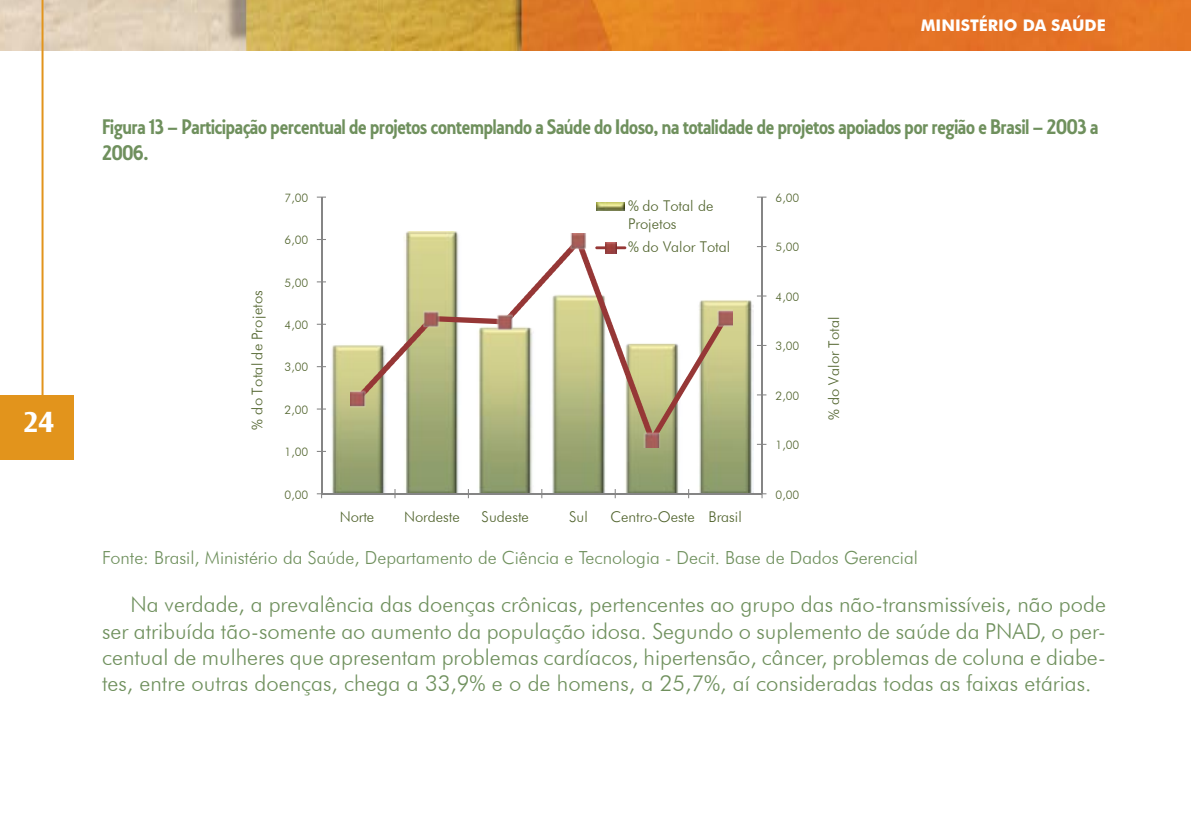
<style>
.page{position:relative;width:1191px;height:840px;background:#fff}
.page>*{position:absolute;margin:0;border:0;box-sizing:border-box;transform-origin:0 0}
.t1{font:700 30px "Castle T";color:#fff}
.t2{font:300 22px/26.4px "Futura BT";color:#6f905d;text-align:justify}
.t3{font:22px/26.4px "Collegiate";letter-spacing:-.025em;color:#6f905d}
.t4{font:300 18px "Futura BT";color:#6f905d}
.t5{font:700 16px "Futura BT";color:#fff}
.t6{font:300 14.8px/17.6px "Futura BT";color:#50632c}
.t7{font:300 14.8px "Futura BT";letter-spacing:.02em;color:#50632c}
.t8{font:300 11.8px "Futura BT";color:#50632c}
</style>
<div class="page">
<img style="left:0;top:0;width:1191px;height:51px">
<div style="left:0;top:394px;width:73px;height:65px;background:#e2941c"></div>
<hr style="left:42px;top:0;width:2px;height:397px;background:#e2941c">
<img style="left:331px;top:232px;width:422px;height:261px">
<hr style="left:761px;top:197px;width:1px;height:296px;background:#858585">
<hr style="left:321px;top:197px;width:1px;height:296px;background:#858585">
<hr style="left:321px;top:493px;width:441px;height:1px;background:#858585">
<svg style="left:317px;top:488px;width:9px;height:10px"></svg>
<svg style="left:614px;top:488px;width:2px;height:10px"></svg>
<svg style="left:757px;top:488px;width:9px;height:10px"></svg>
<img style="left:351px;top:233px;width:381px;height:214px">
<img style="left:596px;top:202px;width:29px;height:8px">
<hr style="left:595px;top:246px;width:31px;height:3px;background:#963736">
<svg style="left:605px;top:242px;width:11px;height:11px"></svg>
<h1 class="t1" style="left:23px;top:404px;width:33px">24</h1>
<p class="t5" style="left:920px;top:16px;width:25px">MINIST</p>
<p class="t5" style="left:979px;top:16px;width:20px">ÉRIO</p>
<p class="t5" style="left:1022px;top:16px;width:50px">DA SAÚDE</p>
<p class="t3" style="left:102px;top:114px;width:998px">Figura 13 – Participação percentual de projetos contemplando a Saúde do Idoso, na totalidade de projetos apoiados por região e Brasil – 2003 a<br>2006.</p>
<p class="t7" style="left:248px;top:429px;width:141px;rotate:-90deg">% do Total de Projetos</p>
<p class="t8" style="left:284px;top:190px;width:25px">7,00</p>
<p class="t8" style="left:284px;top:233px;width:25px">6,00</p>
<p class="t8" style="left:284px;top:275px;width:25px">5,00</p>
<p class="t8" style="left:284px;top:317px;width:25px">4,00</p>
<p class="t8" style="left:284px;top:360px;width:25px">3,00</p>
<p class="t8" style="left:284px;top:402px;width:25px">2,00</p>
<p class="t8" style="left:284px;top:444px;width:25px">1,00</p>
<p class="t8" style="left:284px;top:487px;width:25px">0,00</p>
<p class="t6" style="left:628px;top:197px;width:87px">% do Total de<br>Projetos</p>
<p class="t6" style="left:628px;top:238px;width:104px">% do Valor Total</p>
<p class="t6" style="left:340px;top:507px;width:36px">Norte</p>
<p class="t6" style="left:404px;top:507px;width:57px">Nordeste</p>
<p class="t6" style="left:481px;top:507px;width:49px">Sudeste</p>
<p class="t6" style="left:569px;top:507px;width:20px">Sul</p>
<p class="t6" style="left:610px;top:507px;width:133px">Centro-Oeste Brasil</p>
<p class="t8" style="left:775px;top:190px;width:25px">6,00</p>
<p class="t8" style="left:775px;top:240px;width:25px">5,00</p>
<p class="t8" style="left:775px;top:289px;width:25px">4,00</p>
<p class="t8" style="left:775px;top:338px;width:25px">3,00</p>
<p class="t8" style="left:775px;top:388px;width:25px">2,00</p>
<p class="t8" style="left:775px;top:437px;width:25px">1,00</p>
<p class="t8" style="left:775px;top:487px;width:25px">0,00</p>
<p class="t7" style="left:825px;top:419px;width:105px;rotate:-90deg">% do Valor Total</p>
<p class="t4" style="left:102px;top:546px;width:817px">Fonte: Brasil, Ministério da Saúde, Departamento de Ciência e Tecnologia - Decit. Base de Dados Gerencial</p>
<p class="t2" style="left:102px;top:590px;width:1005px;text-indent:28px">Na verdade, a prevalência das doenças crônicas, pertencentes ao grupo das não-transmissíveis, não pode ser atribuída tão-somente ao aumento da população idosa. Segundo o suplemento de saúde da PNAD, o per&shy;centual de mulheres que apresentam problemas cardíacos, hipertensão, câncer, problemas de coluna e diabe&shy;tes, entre outras doenças, chega a 33,9% e o de homens, a 25,7%, aí consideradas todas as faixas etárias.</p>
</div>
